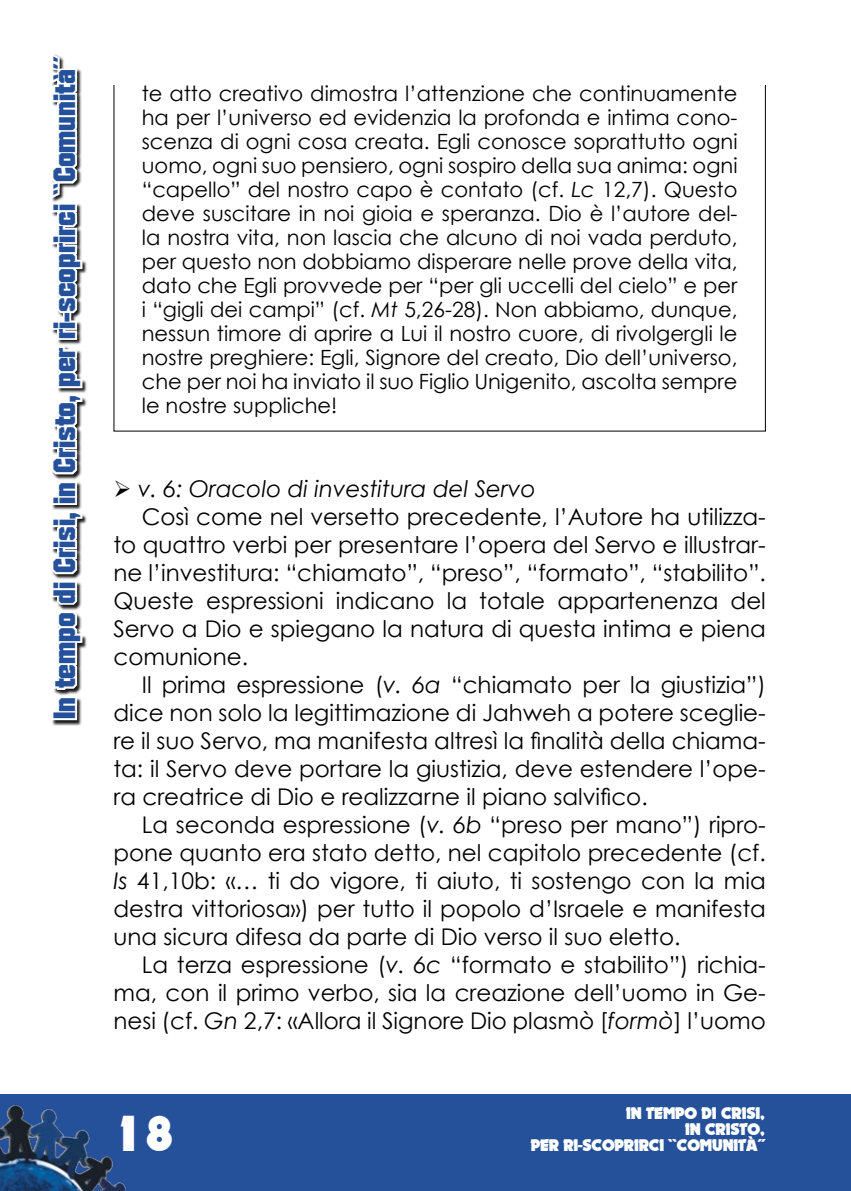
<style>
.page{position:relative;width:851px;height:1191px;background:#fff}
.page>*{position:absolute;margin:0;border:0;box-sizing:border-box;transform-origin:0 0}
.t1{font:48px "November";color:#fff}
.t2{font:30px "Autumn";color:#24519a}
.t3{font:23px "Century Gothic";color:#000}
.t4{font:italic 23px "Century Gothic";color:#000}
.t5{font:21px/24px "Century Gothic";color:#000;text-align:justify}
.t6{font:16px/16px "November";letter-spacing:-.01em;color:#fff;text-align:right}
.s1{font-style:italic}
</style>
<div class="page">
<div style="left:0;top:1094px;width:850px;height:97px;background:#24519a"></div>
<hr style="left:850px;top:1094px;width:1px;height:97px;background:#24519a">
<img style="left:0;top:1105px;width:126px;height:86px">
<div style="left:52px;top:54px;width:35px;height:671px;background:#000;opacity:.9"></div>
<div style="left:51px;top:710px;width:26px;height:10px;border:4px solid #fff"></div>
<svg style="left:51px;top:586px;width:33px;height:129px"></svg>
<div style="left:57px;top:580px;width:20px;height:10px;border:4px solid #fff"></div>
<svg style="left:52px;top:509px;width:32px;height:67px"></svg>
<div style="left:57px;top:495px;width:20px;height:10px;border:4px solid #fff"></div>
<svg style="left:52px;top:325px;width:32px;height:175px"></svg>
<div style="left:57px;top:320px;width:20px;height:10px;border:4px solid #fff"></div>
<svg style="left:55px;top:208px;width:29px;height:107px"></svg>
<div style="left:57px;top:203px;width:20px;height:9px;border:4px solid #fff"></div>
<svg style="left:52px;top:54px;width:29px;height:148px"></svg>
<h2 class="t2" style="left:45px;top:719px;width:664px;rotate:-90deg">In tempo di Crisi, in Cristo, per ri-scoprirci ``Comunità´´</h2>
<p class="t5" style="left:142px;top:81px;width:597px">te atto creativo dimostra l’attenzione che continuamente ha per l’universo ed evidenzia la profonda e intima cono&shy;scenza di ogni cosa creata. Egli conosce soprattutto ogni uomo, ogni suo pensiero, ogni sospiro della sua anima: ogni “capello” del nostro capo è contato (cf. <span class="s1">Lc</span> 12,7). Questo deve suscitare in noi gioia e speranza. Dio è l’autore del&shy;la nostra vita, non lascia che alcuno di noi vada perduto, per questo non dobbiamo disperare nelle prove della vita, dato che Egli provvede per “per gli uccelli del cielo” e per i “gigli dei campi” (cf. <span class="s1">Mt</span> 5,26-28). Non abbiamo, dunque, nessun timore di aprire a Lui il nostro cuore, di rivolgergli le nostre preghiere: Egli, Signore del creato, Dio dell’universo, che per noi ha inviato il suo Figlio Unigenito, ascolta sempre le nostre suppliche!</p>
<p class="t4" style="left:113px;top:474px;width:424px">➢ v. 6: Oracolo di investitura del Servo</p>
<p class="t3" style="left:142px;top:502px;width:625px">Così come nel versetto precedente, l’Autore ha utilizza-</p>
<p class="t3" style="left:113px;top:530px;width:653px">to quattro verbi per presentare l’opera del Servo e illustrar-</p>
<p class="t3" style="left:113px;top:558px;width:653px">ne l’investitura: “chiamato”, “preso”, “formato”, “stabilito”.</p>
<p class="t3" style="left:113px;top:586px;width:653px">Queste espressioni indicano la totale appartenenza del</p>
<p class="t3" style="left:113px;top:614px;width:654px">Servo a Dio e spiegano la natura di questa intima e piena</p>
<p class="t3" style="left:113px;top:642px;width:136px">comunione.</p>
<p class="t3" style="left:142px;top:670px;width:625px">Il prima espressione (<span class="s1">v. 6a</span> “chiamato per la giustizia”)</p>
<p class="t3" style="left:113px;top:698px;width:653px">dice non solo la legittimazione di Jahweh a potere sceglie-</p>
<p class="t3" style="left:113px;top:726px;width:653px">re il suo Servo, ma manifesta altresì la finalità della chiama-</p>
<p class="t3" style="left:113px;top:754px;width:653px">ta: il Servo deve portare la giustizia, deve estendere l’ope-</p>
<p class="t3" style="left:113px;top:782px;width:535px">ra creatrice di Dio e realizzarne il piano salvifico.</p>
<p class="t3" style="left:142px;top:810px;width:625px">La seconda espressione (<span class="s1">v. 6b</span> “preso per mano”) ripro-</p>
<p class="t3" style="left:113px;top:838px;width:653px">pone quanto era stato detto, nel capitolo precedente (cf.</p>
<p class="t3" style="left:113px;top:866px;width:653px"><span class="s1">Is</span> 41,10b: «… ti do vigore, ti aiuto, ti sostengo con la mia</p>
<p class="t3" style="left:113px;top:894px;width:653px">destra vittoriosa») per tutto il popolo d’Israele e manifesta</p>
<p class="t3" style="left:113px;top:922px;width:568px">una sicura difesa da parte di Dio verso il suo eletto.</p>
<p class="t3" style="left:142px;top:950px;width:625px">La terza espressione (<span class="s1">v. 6c</span> “formato e stabilito”) richia-</p>
<p class="t3" style="left:113px;top:978px;width:653px">ma, con il primo verbo, sia la creazione dell’uomo in Ge-</p>
<p class="t3" style="left:113px;top:1006px;width:653px">nesi (cf. <span class="s1">Gn</span> 2,7: «Allora il Signore Dio plasmò [<span class="s1">formò</span>] l’uomo</p>
<h1 class="t1" style="left:113px;top:1105px;width:63px">18</h1>
<p class="t6" style="left:626px;top:1106px;width:140px">IN TEMPO DI CRISI,<br>IN CRISTO,</p>
<p class="t6" style="left:530px;top:1138px;width:235px">PER RI-SCOPRIRCI ``COMUNITÀ´´</p>
</div>
